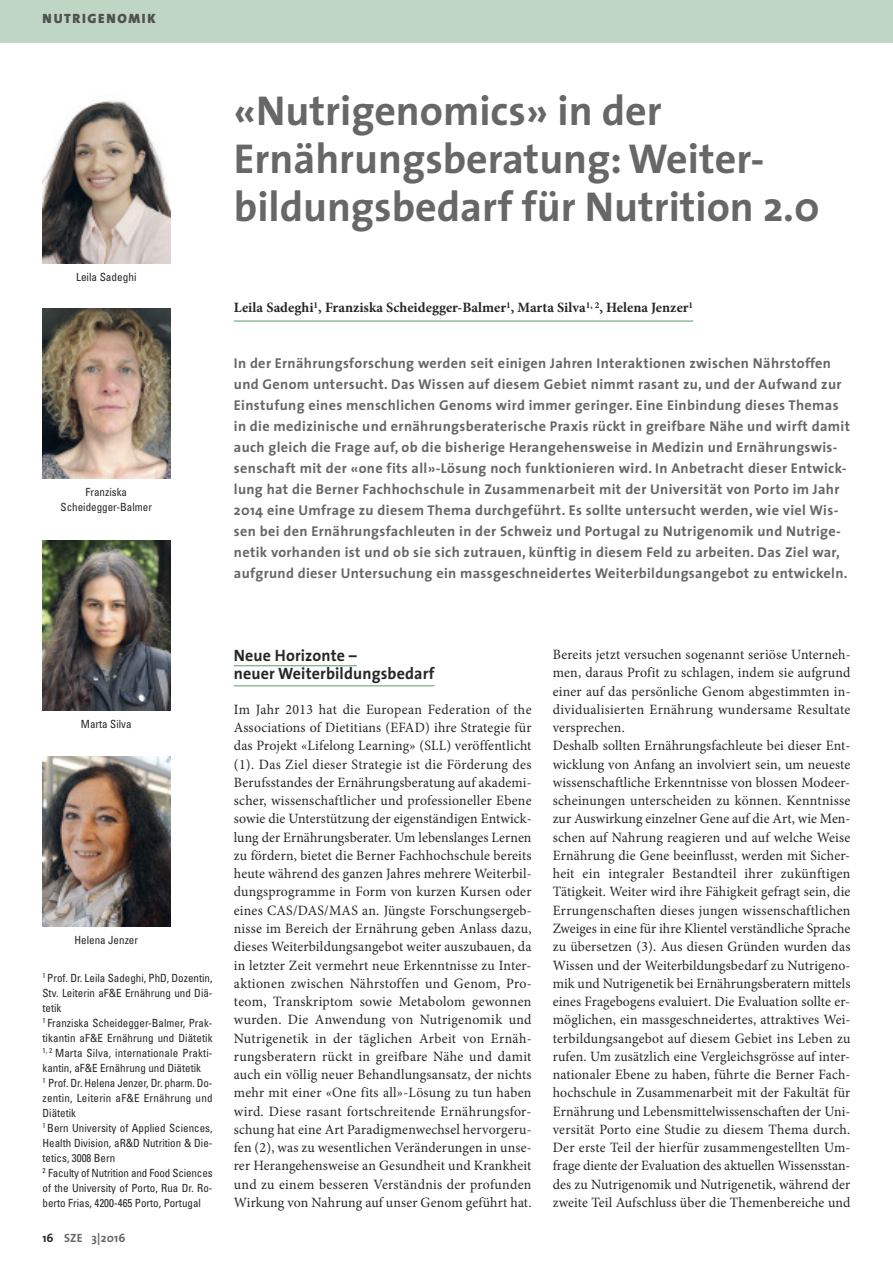
<style>
.page{position:relative;width:893px;height:1263px;background:#fff}
.page>*{position:absolute;margin:0;border:0;box-sizing:border-box;transform-origin:0 0}
.t1{font:700 42px/48px "The Sans";color:#686768}
.t2{font:700 16.5px/18.3px "The Sans";letter-spacing:.01em;color:#272627}
.t3{font:14.25px/18.3px "Minion Pro";letter-spacing:.01em;color:#272627;text-align:justify}
.t4{font:700 14.25px/21px "The Sans";letter-spacing:.025em;color:#686768}
.t5{font:700 14.25px "Minion Pro";color:#272627}
.t6{font:900 13.5px "The Sans";letter-spacing:.125em;color:#525152}
.t7{font:700 12px "The Sans";letter-spacing:.02em;color:#686768}
.t8{font:condensed 11.25px/15px "Univers";color:#272627}
.s1{color:#272627}
</style>
<div class="page">
<div style="left:0;top:0;width:893px;height:43px;background:#bed6c3"></div>
<hr style="left:234px;top:665px;width:123px;height:1px;background:#5e9969">
<hr style="left:234px;top:685px;width:200px;height:1px;background:#5e9969">
<hr style="left:234px;top:321px;width:459px;height:1px;background:#5e9969">
<img style="left:43px;top:101px;width:127px;height:163px">
<img style="left:43px;top:308px;width:127px;height:170px">
<img style="left:43px;top:541px;width:127px;height:170px">
<img style="left:43px;top:756px;width:127px;height:170px">
<p class="t6" style="left:43px;top:13px;width:115px">NUTRIGENOMIK</p>
<p class="t8" style="left:76px;top:270px;width:62px">Leila Sadeghi</p>
<p class="t8" style="left:61px;top:485px;width:93px;text-align:center">Franziska<br>Scheidegger-Balmer</p>
<h1 class="t1" style="left:234px;top:91px;width:587px">«Nutrigenomics» in der<br>Ernährungsberatung:Weiter&shy;bildungsbedarf für Nutrition 2.0</h1>
<p class="t5" style="left:234px;top:302px;width:461px">Leila Sadeghi<sup>1</sup>, Franziska Scheidegger-Balmer<sup>1</sup>, Marta Silva<sup>1,</sup> <sup>2</sup>, Helena Jenzer<sup>1</sup></p>
<p class="t4" style="left:234px;top:354px;width:618px">In der Ernährungsforschung werden seit einigen Jahren Interaktionen zwischen Nährstoffen und Genom untersucht. Das Wissen auf diesem Gebiet nimmt rasant zu, und der Aufwand zur Einstufung eines menschlichen Genoms wird immer geringer. Eine Einbindung dieses Themas in die medizinische und ernährungsberaterische Praxis rückt in greifbare Nähe und wirft damit auch gleich die Frage auf, ob die bisherige Herangehensweise in Medizin und Ernährungswis&shy;senschaft mit der «one fits all»-Lösung noch funktionieren wird. In Anbetracht dieser Entwick&shy;lung hat die Berner Fachhochschule in Zusammenarbeit mit der Universität von Porto im Jahr 2014 eine Umfrage zu diesem Thema durchgeführt. Es sollte untersucht werden, wie viel Wis&shy;sen bei den Ernährungsfachleuten in der Schweiz und Portugal zu Nutrigenomik und Nutrige&shy;netik vorhanden ist und ob sie sich zutrauen, künftig in diesem Feld zu arbeiten. Das Ziel war, aufgrund dieser Untersuchung ein massgeschneidertes Weiterbildungsangebot zu entwickeln.</p>
<p class="t8" style="left:81px;top:717px;width:52px">Marta Silva</p>
<p class="t8" style="left:74px;top:933px;width:65px">Helena Jenzer</p>
<p class="t8" style="left:43px;top:971px;width:172px"><sup>1</sup> Prof. Dr. Leila Sadeghi, PhD, Dozentin, Stv. Leiterin aF&amp;E Ernährung und Diä&shy;tetik<br><sup>1</sup> Franziska Scheidegger-Balmer, Prak&shy;tikantin aF&amp;E Ernährung und Diätetik <sup>1,</sup> <sup>2</sup> Marta Silva, internationale Prakti&shy;kantin, aF&amp;E Ernährung und Diätetik<br><sup>1</sup> Prof. Dr. Helena Jenzer, Dr. pharm. Do&shy;zentin, Leiterin aF&amp;E Ernährung und Diätetik<br><sup>1</sup> Bern University of Applied Sciences, Health Division, aR&amp;D Nutrition &amp; Die&shy;tetics, 3008 Bern<br><sup>2</sup> Faculty of Nutrition and Food Sciences of the University of Porto, Rua Dr. Ro&shy;berto Frias, 4200-465 Porto, Portugal</p>
<p class="t7" style="left:43px;top:1233px;width:85px"><span class="s1">16</span> SZE 3|2016</p>
<p class="t2" style="left:234px;top:648px;width:202px">Neue Horizonte –<br>neuer Weiterbildungsbedarf</p>
<p class="t3" style="left:234px;top:701px;width:299px">Im Jahr 2013 hat die European Federation of the Associations of Dietitians (EFAD) ihre Strategie für das Projekt «Lifelong Learning» (SLL) veröffentlicht (1). Das Ziel dieser Strategie ist die Förderung des Berufsstandes der Ernährungsberatung auf akademi&shy;scher, wissenschaftlicher und professioneller Ebene sowie die Unterstützung der eigenständigen Entwick&shy;lung der Ernährungsberater. Um lebenslanges Lernen zu fördern, bietet die Berner Fachhochschule bereits heute während des ganzen Jahres mehrere Weiterbil&shy;dungsprogramme in Form von kurzen Kursen oder eines CAS/DAS/MAS an. Jüngste Forschungsergeb&shy;nisse im Bereich der Ernährung geben Anlass dazu, dieses Weiterbildungsangebot weiter auszubauen, da in letzter Zeit vermehrt neue Erkenntnisse zu Inter&shy;aktionen zwischen Nährstoffen und Genom, Pro&shy;teom, Transkriptom sowie Metabolom gewonnen wurden. Die Anwendung von Nutrigenomik und Nutrigenetik in der täglichen Arbeit von Ernäh&shy;rungsberatern rückt in greifbare Nähe und damit auch ein völlig neuer Behandlungsansatz, der nichts mehr mit einer «One fits all»-Lösung zu tun haben wird. Diese rasant fortschreitende Ernährungsfor&shy;schung hat eine Art Paradigmenwechsel hervorgeru&shy;fen (2), was zu wesentlichen Veränderungen in unse&shy;rer Herangehensweise an Gesundheit und Krankheit und zu einem besseren Verständnis der profunden Wirkung von Nahrung auf unser Genom geführt hat.</p>
<p class="t3" style="left:553px;top:647px;width:299px;text-align:left">Bereits jetzt versuchen sogenannt seriöse Unterneh&shy;men, daraus Profit zu schlagen, indem sie aufgrund einer auf das persönliche Genom abgestimmten in&shy;dividualisierten Ernährung wundersame Resultate versprechen.<br>Deshalb sollten Ernährungsfachleute bei dieser Ent&shy;wicklung von Anfang an involviert sein, um neueste wissenschaftliche Erkenntnisse von blossen Modeer&shy;scheinungen unterscheiden zu können. Kenntnisse zur Auswirkung einzelner Gene auf die Art, wie Men&shy;schen auf Nahrung reagieren und auf welche Weise Ernährung die Gene beeinflusst, werden mit Sicher&shy;heit ein integraler Bestandteil ihrer zukünftigen Tätigkeit. Weiter wird ihre Fähigkeit gefragt sein, die Errungenschaften dieses jungen wissenschaftlichen Zweiges in eine für ihre Klientel verständliche Sprache zu übersetzen (3). Aus diesen Gründen wurden das Wissen und der Weiterbildungsbedarf zu Nutrigeno&shy;mik und Nutrigenetik bei Ernährungsberatern mittels eines Fragebogens evaluiert. Die Evaluation sollte er&shy;möglichen, ein massgeschneidertes, attraktives Wei&shy;terbildungsangebot auf diesem Gebiet ins Leben zu rufen. Um zusätzlich eine Vergleichsgrösse auf inter&shy;nationaler Ebene zu haben, führte die Berner Fach&shy;hochschule in Zusammenarbeit mit der Fakultät für Ernährung und Lebensmittelwissenschaften der Uni&shy;versität Porto eine Studie zu diesem Thema durch.<br>Der erste Teil der hierfür zusammengestellten Um&shy;frage diente der Evaluation des aktuellen Wissensstan&shy;des zu Nutrigenomik und Nutrigenetik, während der zweite Teil Aufschluss über die Themenbereiche und</p>
</div>
